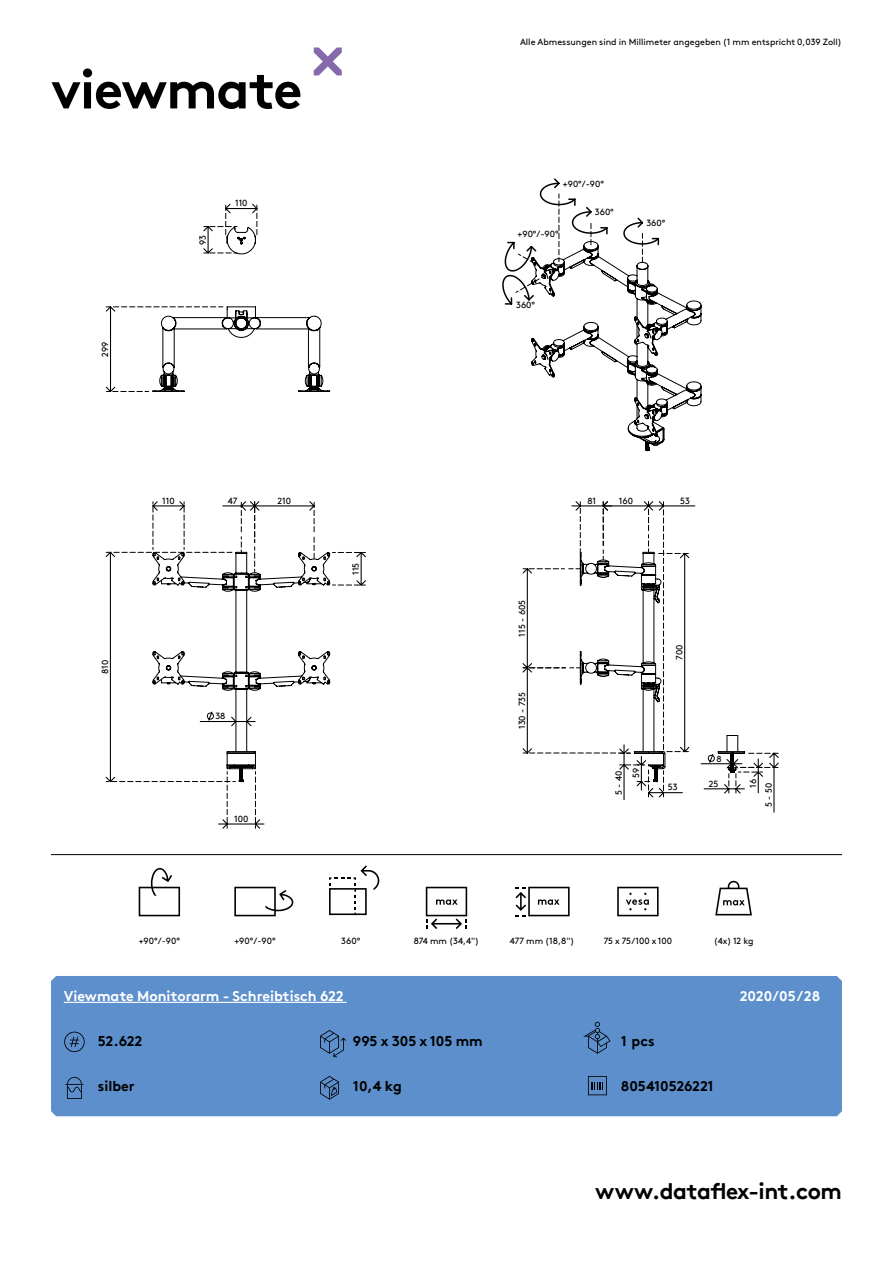
<style>
.page{position:relative;width:893px;height:1263px;background:#fff}
.page>*{position:absolute;margin:0;border:0;box-sizing:border-box;transform-origin:0 0}
.t1{font:700 54px "Brown Pro TT";letter-spacing:-.02em;color:#000}
.t2{font:700 22.5px "Brown Pro TT";letter-spacing:-.02em;color:#000}
.t3{font:700 14.25px "Brown Pro TT";color:#000}
.t4{font:700 14.25px "Brown Pro TT";color:#fff}
.t5{font:9px "Brown";color:#000}
.t6{font:9px/17.2px "Brown Pro TT Regular Alt";color:#000;text-align:right}
</style>
<div class="page">
<svg style="left:314px;top:47px;width:28px;height:28px"></svg>
<hr style="left:51px;top:854px;width:791px;height:1px;background:#000">
<svg style="left:139px;top:868px;width:41px;height:48px"></svg>
<svg style="left:234px;top:887px;width:59px;height:29px"></svg>
<svg style="left:329px;top:865px;width:50px;height:50px"></svg>
<svg style="left:426px;top:887px;width:41px;height:42px"></svg>
<svg style="left:515px;top:887px;width:55px;height:29px"></svg>
<svg style="left:617px;top:887px;width:42px;height:29px"></svg>
<svg style="left:715px;top:881px;width:37px;height:34px"></svg>
<div style="left:51px;top:976px;width:791px;height:140px;background:#5c8fcb"></div>
<svg style="left:105px;top:306px;width:225px;height:86px"></svg>
<svg style="left:502px;top:178px;width:200px;height:273px"></svg>
<svg style="left:106px;top:501px;width:673px;height:328px"></svg>
<svg style="left:203px;top:203px;width:55px;height:52px"></svg>
<svg style="left:64px;top:1032px;width:21px;height:20px"></svg>
<svg style="left:65px;top:1077px;width:18px;height:22px"></svg>
<svg style="left:320px;top:1030px;width:26px;height:27px"></svg>
<svg style="left:583px;top:1022px;width:27px;height:32px"></svg>
<svg style="left:320px;top:1076px;width:19px;height:24px"></svg>
<svg style="left:588px;top:1076px;width:19px;height:19px"></svg>
<hr style="left:64px;top:1002px;width:283px;height:1px;background:#fff">
<h1 class="t1" style="left:51px;top:68px;width:253px">viewmate</h1>
<p class="t6" style="left:96px;top:357px;width:17px;rotate:-90deg">299</p>
<p class="t6" style="left:193px;top:245px;width:12px;rotate:-90deg">93</p>
<p class="t6" style="left:235px;top:194px;width:14px">110</p>
<p class="t6" style="left:162px;top:491px;width:14px">110</p>
<p class="t6" style="left:228px;top:491px;width:11px">47</p>
<p class="t6" style="left:278px;top:491px;width:15px">210</p>
<p class="t6" style="left:96px;top:674px;width:16px;rotate:-90deg">810</p>
<p class="t6" style="left:215px;top:707px;width:12px">38</p>
<p class="t6" style="left:234px;top:809px;width:16px">100</p>
<p class="t6" style="left:346px;top:575px;width:14px;rotate:-90deg">115</p>
<p class="t5" style="left:520px;top:38px;width:323px">Alle Abmessungen sind in Millimeter angegeben (1 mm entspricht 0,039 Zoll)</p>
<p class="t6" style="left:563px;top:174px;width:43px">+90°/-90°</p>
<p class="t6" style="left:518px;top:224px;width:43px">+90°/-90°</p>
<p class="t6" style="left:516px;top:295px;width:21px">360°</p>
<p class="t6" style="left:595px;top:203px;width:21px">360°</p>
<p class="t6" style="left:646px;top:213px;width:21px">360°</p>
<p class="t6" style="left:513px;top:637px;width:38px;rotate:-90deg">115 - 605</p>
<p class="t6" style="left:513px;top:729px;width:39px;rotate:-90deg">130 - 735</p>
<p class="t6" style="left:587px;top:491px;width:10px">81</p>
<p class="t6" style="left:619px;top:491px;width:16px">160</p>
<p class="t6" style="left:680px;top:491px;width:11px">53</p>
<p class="t6" style="left:670px;top:660px;width:17px;rotate:-90deg">700</p>
<p class="t6" style="left:609px;top:795px;width:28px;rotate:-90deg">5 - 40<br>59</p>
<p class="t6" style="left:668px;top:778px;width:11px">53</p>
<p class="t6" style="left:716px;top:749px;width:7px">8</p>
<p class="t6" style="left:709px;top:774px;width:11px">25</p>
<p class="t6" style="left:744px;top:807px;width:30px;line-height:15.8px;text-align:left;text-indent:19px;rotate:-90deg">16<br>5 - 50</p>
<p class="t5" style="left:139px;top:938px;width:43px">+90°/-90°</p>
<p class="t5" style="left:234px;top:938px;width:43px">+90°/-90°</p>
<p class="t5" style="left:341px;top:938px;width:21px">360°</p>
<p class="t5" style="left:414px;top:938px;width:67px">874 mm (34,4")</p>
<p class="t5" style="left:510px;top:938px;width:66px">477 mm (18,8")</p>
<p class="t5" style="left:604px;top:938px;width:70px">75 x 75/100 x 100</p>
<p class="t5" style="left:714px;top:938px;width:41px">(4x) 12 kg</p>
<h3 class="t4" style="left:64px;top:991px;width:281px">Viewmate Monitorarm - Schreibtisch 622</h3>
<h3 class="t4" style="left:740px;top:991px;width:82px">2020/05/28</h3>
<h3 class="t3" style="left:98px;top:1035px;width:46px">52.622</h3>
<h3 class="t3" style="left:98px;top:1080px;width:38px">silber</h3>
<h3 class="t3" style="left:353px;top:1035px;width:131px">995 x 305 x 105 mm</h3>
<h3 class="t3" style="left:621px;top:1035px;width:35px">1 pcs</h3>
<h3 class="t3" style="left:353px;top:1080px;width:50px">10,4 kg</h3>
<h3 class="t3" style="left:621px;top:1080px;width:94px">805410526221</h3>
<h2 class="t2" style="left:595px;top:1173px;width:248px">www.dataflex-int.com</h2>
</div>
